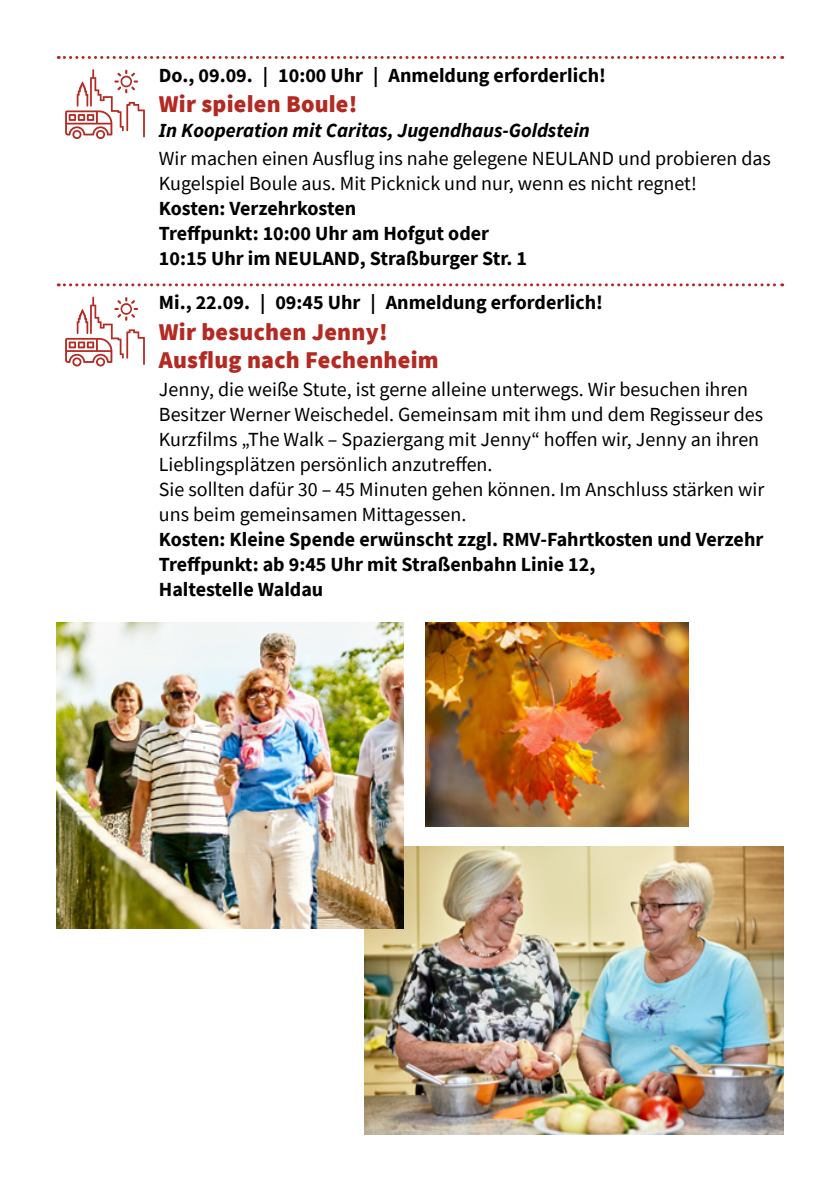
<style>
.page{position:relative;width:840px;height:1191px;background:#fff}
.page>*{position:absolute;margin:0;border:0;box-sizing:border-box;transform-origin:0 0}
.t1{font:900 24px/28px "Source Sans Pro";letter-spacing:.01em;color:#b32a22}
.t2{font:20px/25px "Source Sans Pro";color:#000}
.t3{font:700 20px/25px "Source Sans Pro";color:#000}
.t4{font:italic 700 20px "Source Sans Pro";color:#000}
</style>
<div class="page">
<svg style="left:58px;top:56px;width:724px;height:3px"></svg>
<svg style="left:58px;top:283px;width:724px;height:3px"></svg>
<img style="left:425px;top:622px;width:263px;height:204px">
<img style="left:364px;top:846px;width:418px;height:288px">
<img style="left:57px;top:622px;width:346px;height:306px">
<p class="t3" style="left:159px;top:62px;width:448px">Do., 09.09. | 10:00 Uhr | Anmeldung erforderlich!</p>
<p class="t1" style="left:159px;top:90px;width:200px">Wir spielen Boule!</p>
<p class="t4" style="left:159px;top:117px;width:432px">In Kooperation mit Caritas, Jugendhaus-Goldstein</p>
<p class="t2" style="left:159px;top:146px;width:613px">Wir machen einen Ausflug ins nahe gelegene NEULAND und probieren das<br>Kugelspiel Boule aus. Mit Picknick und nur, wenn es nicht regnet!</p>
<p class="t3" style="left:159px;top:196px;width:369px">Kosten: Verzehrkosten<br>Treffpunkt: 10:00 Uhr am Hofgut oder<br>10:15 Uhr im NEULAND, Straßburger Str. 1</p>
<p class="t3" style="left:159px;top:290px;width:445px">Mi., 22.09. | 09:45 Uhr | Anmeldung erforderlich!</p>
<p class="t1" style="left:159px;top:317px;width:281px">Wir besuchen Jenny!<br>Ausflug nach Fechenheim</p>
<p class="t2" style="left:159px;top:376px;width:606px">Jenny, die weiße Stute, ist gerne alleine unterwegs. Wir besuchen ihren Besitzer Werner Weischedel. Gemeinsam mit ihm und dem Regisseur des Kurzfilms „The Walk – Spaziergang mit Jenny“ hoffen wir, Jenny an ihren Lieblingsplätzen persönlich anzutreffen.<br>Sie sollten dafür 30 – 45 Minuten gehen können. Im Anschluss stärken wir uns beim gemeinsamen Mittagessen.</p>
<p class="t3" style="left:159px;top:526px;width:605px">Kosten: Kleine Spende erwünscht zzgl. RMV-Fahrtkosten und Verzehr<br>Treffpunkt: ab 9:45 Uhr mit Straßenbahn Linie 12,<br>Haltestelle Waldau</p>
</div>
